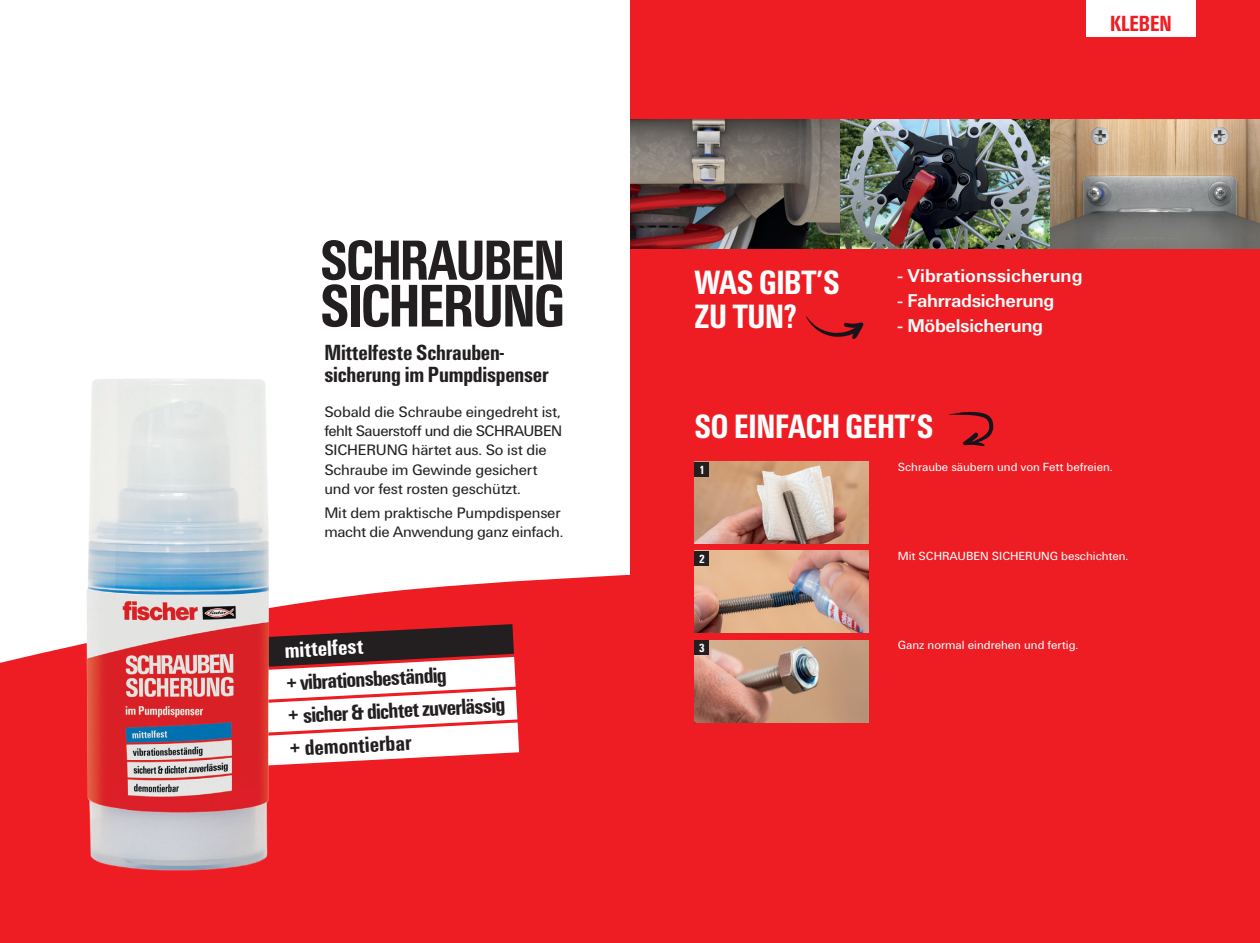
<style>
.page{position:relative;width:1260px;height:943px;background:#fff}
.page>*{position:absolute;margin:0;border:0;box-sizing:border-box;transform-origin:0 0}
.t1{font:700 condensed 62.3px "Fi We";letter-spacing:-.025em;color:#231f20;scale:.95 1}
.t2{font:700 condensed 58.45px "Fi We";letter-spacing:-.03em;color:#231f20;scale:.95 1}
.t3{font:700 condensed 35px/33.2px "Fi We";letter-spacing:-.01em;color:#fff;scale:.96 1}
.t4{font:700 condensed 22.75px/22.8px "Fi We";letter-spacing:-.01em;color:#231f20}
.t5{font:700 condensed 22.75px "Fi We";color:#fff}
.t6{font:700 condensed 22.75px "Fi We";letter-spacing:-.01em;color:#ee1d23;scale:.96 1}
.t7{font:700 19.25px "Fi We";letter-spacing:-.02em;color:#fff}
.t8{font:700 19.25px "Fi We";color:#fff}
.t9{font:15.75px/19.2px "Fi We";letter-spacing:-.01em;color:#231f20}
.t10{font:12.25px "Fi We";color:#fff}
.t11{font:700 condensed 12.25px "Fi We";color:#fff}
</style>
<div class="page">
<div style="left:0;top:574px;width:630px;height:369px;background:#ee1d23"></div>
<div style="left:630px;top:0;width:630px;height:943px;background:#ee1d23"></div>
<svg style="left:433px;top:624px;width:86px;height:141px"></svg>
<svg style="left:806px;top:316px;width:58px;height:23px"></svg>
<svg style="left:948px;top:411px;width:46px;height:35px"></svg>
<img style="left:630px;top:119px;width:630px;height:129px">
<img style="left:694px;top:461px;width:174px;height:82px">
<img style="left:694px;top:551px;width:174px;height:81px">
<img style="left:694px;top:640px;width:174px;height:82px">
<div style="left:694px;top:461px;width:15px;height:15px;background:#231f20"></div>
<div style="left:694px;top:551px;width:15px;height:15px;background:#231f20"></div>
<div style="left:694px;top:640px;width:15px;height:15px;background:#231f20"></div>
<img style="left:0;top:379px;width:433px;height:499px">
<div style="left:1086px;top:0;width:110px;height:36px;background:#fff"></div>
<h2 class="t2" style="left:320px;top:226px;width:259px">SCHRAUBEN</h2>
<h1 class="t1" style="left:320px;top:270px;width:259px">SICHERUNG</h1>
<h3 class="t4" style="left:324px;top:340px;width:226px">Mittelfeste Schrauben&shy;sicherung im Pumpdispenser</h3>
<p class="t9" style="left:324px;top:402px;width:239px">Sobald die Schraube eingedreht ist, fehlt Sauerstoff und die SCHRAUBEN SICHERUNG härtet aus. So ist die Schraube im Gewinde gesichert und vor fest rosten geschützt.</p>
<p class="t9" style="left:324px;top:503px;width:240px">Mit dem praktische Pumpdispenser macht die Anwendung ganz einfach.</p>
<h3 class="t5" style="left:284px;top:637px;width:80px;rotate:-3deg">mittelfest</h3>
<h3 class="t4" style="left:286px;top:671px;width:162px;rotate:-3deg">+ vibrationsbeständig</h3>
<h3 class="t4" style="left:288px;top:704px;width:219px;rotate:-3deg">+ sicher &amp; dichtet zuverlässig</h3>
<h3 class="t4" style="left:289px;top:737px;width:123px;rotate:-3deg">+ demontierbar</h3>
<h3 class="t6" style="left:1110px;top:11px;width:66px">KLEBEN</h3>
<h3 class="t3" style="left:694px;top:266px;width:153px">WAS GIBT’S<br>ZU TUN?</h3>
<p class="t8" style="left:898px;top:265px;width:186px">- Vibrationssicherung</p>
<p class="t7" style="left:898px;top:290px;width:158px">- Fahrradsicherung</p>
<p class="t7" style="left:898px;top:315px;width:147px">- Möbelsicherung</p>
<h3 class="t3" style="left:694px;top:410px;width:250px">SO EINFACH GEHT’S</h3>
<p class="t11" style="left:699px;top:462px;width:7px">1</p>
<p class="t10" style="left:898px;top:460px;width:216px">Schraube säubern und von Fett befreien.</p>
<p class="t11" style="left:699px;top:552px;width:7px">2</p>
<p class="t10" style="left:898px;top:549px;width:232px">Mit SCHRAUBEN SICHERUNG beschichten.</p>
<p class="t11" style="left:699px;top:641px;width:7px">3</p>
<p class="t10" style="left:898px;top:638px;width:182px">Ganz normal eindrehen und fertig.</p>
</div>
